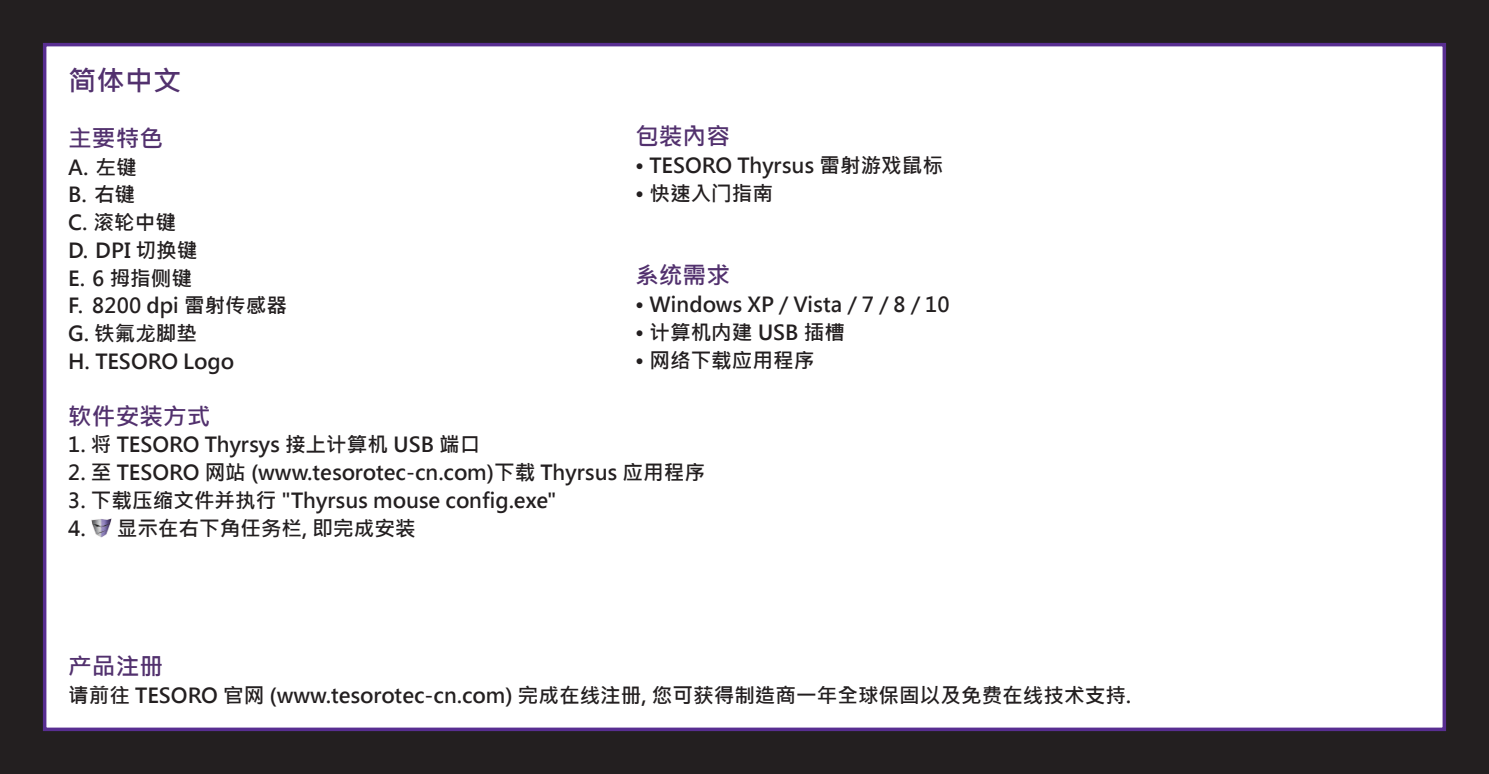
<style>
.page{position:relative;width:1489px;height:774px;background:#fff}
.page>*{position:absolute;margin:0;border:0;box-sizing:border-box;transform-origin:0 0}
.t1{font:700 28.35px "Microsoft Jheng Hei";color:#52316e}
.t2{font:700 23.8px "Microsoft Jheng Hei";color:#52316e}
.t3{font:700 20.65px/27.7px "Microsoft Jheng Hei";color:#231f20}
</style>
<div class="page">
<div style="left:0;top:0;width:1488px;height:774px;background:#231f20"></div>
<div style="left:43px;top:43px;width:1402px;height:688px;background:#fff;border:4px solid #582e91"></div>
<img style="left:92px;top:519px;width:19px;height:19px">
<h1 class="t1" style="left:68px;top:63px;width:115px">简体中文</h1>
<p class="t2" style="left:68px;top:123px;width:96px">主要特色</p>
<p class="t3" style="left:68px;top:153px;width:220px">A. 左键<br>B. 右键<br>C. 滚轮中键<br>D. DPI 切换键<br>E. 6 拇指侧键<br>F. 8200 dpi 雷射传感器<br>G. 铁氟龙脚垫<br>H. TESORO Logo</p>
<p class="t2" style="left:68px;top:401px;width:144px">软件安装方式</p>
<p class="t3" style="left:68px;top:431px;width:414px">1. 将 TESORO Thyrsys 接上计算机 USB 端口</p>
<p class="t3" style="left:68px;top:459px;width:638px">2. 至 TESORO 网站 (www.tesorotec-cn.com)下载 Thyrsus 应用程序</p>
<p class="t3" style="left:68px;top:487px;width:490px">3. 下载压缩文件并执行 "Thyrsus mouse config.exe"</p>
<p class="t3" style="left:68px;top:514px;width:349px">4. 显示在右下角任务栏, 即完成安装</p>
<p class="t2" style="left:635px;top:122px;width:96px">包裝內容</p>
<p class="t3" style="left:635px;top:152px;width:309px">• TESORO Thyrsus 雷射游戏鼠标</p>
<p class="t3" style="left:635px;top:179px;width:139px">• 快速入门指南</p>
<p class="t2" style="left:635px;top:261px;width:96px">系统需求</p>
<p class="t3" style="left:635px;top:291px;width:316px">• Windows XP / Vista / 7 / 8 / 10</p>
<p class="t3" style="left:635px;top:318px;width:211px">• 计算机内建 USB 插槽</p>
<p class="t3" style="left:635px;top:346px;width:181px">• 网络下载应用程序</p>
<p class="t2" style="left:68px;top:651px;width:96px">产品注册</p>
<p class="t3" style="left:68px;top:681px;width:1064px">请前往 TESORO 官网 (www.tesorotec-cn.com) 完成在线注册, 您可获得制造商一年全球保固以及免费在线技术支持.</p>
</div>
